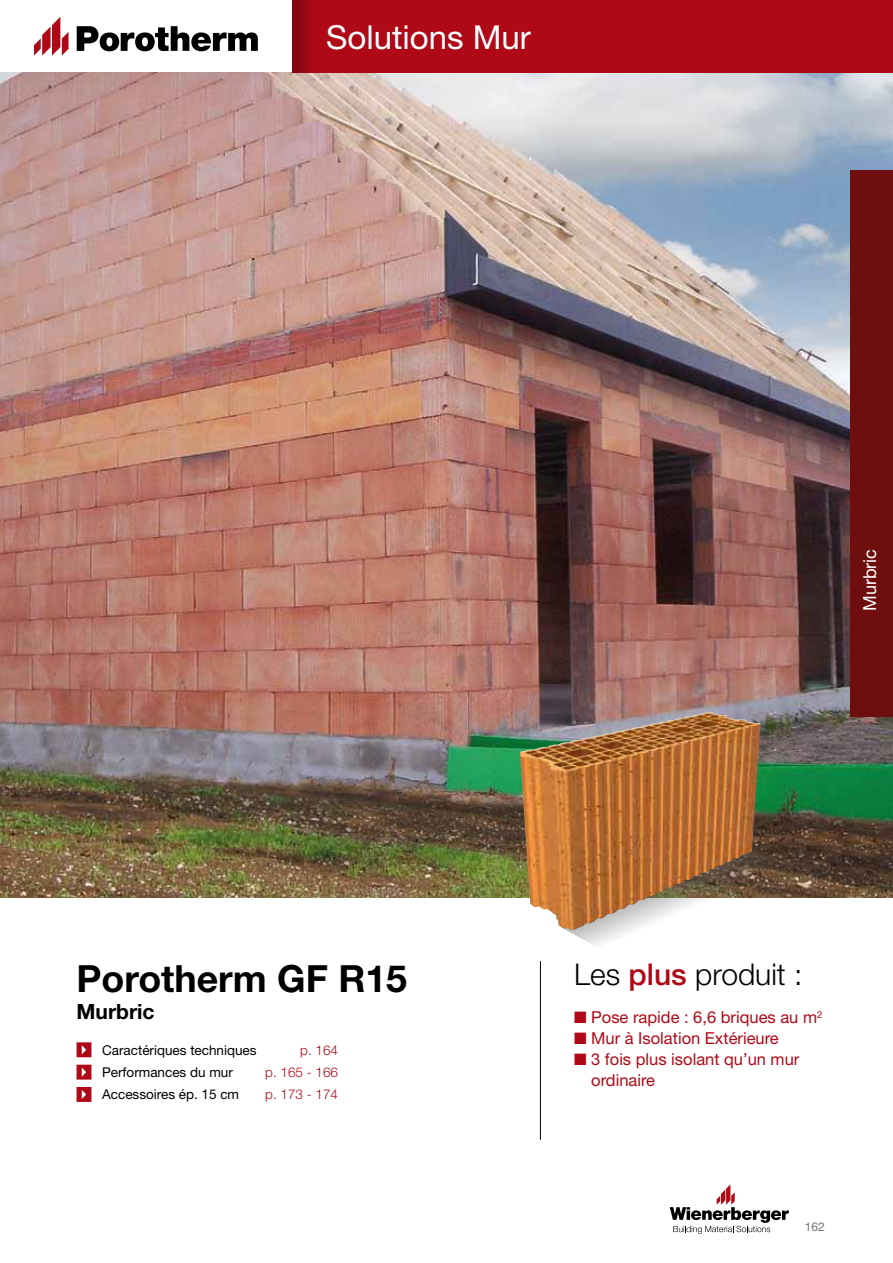
<style>
.page{position:relative;width:893px;height:1263px;background:#fff}
.page>*{position:absolute;margin:0;border:0;box-sizing:border-box;transform-origin:0 0}
.t1{font:700 37.5px "Helvetica Neue";color:#000}
.t2{font:33px "Helvetica Neue";color:#fff}
.t3{font:300 30px "Helvetica Neue";color:#000}
.t4{font:700 21px "Helvetica Neue";color:#000}
.t5{font:18px "Helvetica Neue LT Std";color:#fff}
.t6{font:16.5px/21px "Helvetica Neue";color:#af0917}
.t7{font:13.5px/22.4px "Helvetica Neue";color:#000}
.t8{font:300 13.5px/22.4px "Helvetica Neue";color:#af0917}
.t9{font:12px "Helvetica Neue LT Std";color:#707172}
.s1{font-weight:500;color:#af0917}
</style>
<div class="page">
<hr style="left:0;top:0;width:1px;height:43px;background:#af0917">
<img style="left:0;top:72px;width:893px;height:825px">
<div style="left:292px;top:0;width:601px;height:72px;background:#af0917"></div>
<svg style="left:77px;top:26px;width:181px;height:25px"></svg>
<svg style="left:34px;top:17px;width:35px;height:39px"></svg>
<div style="left:292px;top:0;width:22px;height:72px;background:linear-gradient(to right,#7d0610,#a70815)"></div>
<hr style="left:540px;top:961px;width:1px;height:179px;background:#000">
<svg style="left:670px;top:1184px;width:119px;height:50px"></svg>
<svg style="left:568px;top:845px;width:222px;height:101px"></svg>
<img style="left:520px;top:712px;width:240px;height:219px">
<svg style="left:77px;top:1042px;width:14px;height:15px"></svg>
<svg style="left:77px;top:1065px;width:14px;height:14px"></svg>
<svg style="left:77px;top:1087px;width:14px;height:15px"></svg>
<div style="left:850px;top:170px;width:43px;height:546px;background:#6f0e0f"></div>
<p class="t2" style="left:326px;top:18px;width:206px">Solutions Mur</p>
<p class="t1" style="left:77px;top:955px;width:332px">Porotherm GF R15</p>
<p class="t4" style="left:77px;top:998px;width:80px">Murbric</p>
<p class="t7" style="left:102px;top:1038px;width:156px">Caractériques techniques</p>
<p class="t8" style="left:300px;top:1038px;width:39px">p. 164</p>
<p class="t7" style="left:102px;top:1061px;width:139px">Performances du mur<br>Accessoires ép. 15 cm</p>
<p class="t8" style="left:265px;top:1061px;width:74px">p. 165 - 166 p. 173 - 174</p>
<p class="t5" style="left:859px;top:611px;width:64px;rotate:-90deg">Murbric</p>
<p class="t3" style="left:574px;top:956px;width:230px">Les <span class="s1">plus</span> produit :</p>
<p class="t6" style="left:574px;top:1007px;width:250px">■ Pose rapide : 6,6 briques au m<sup>2</sup></p>
<p class="t6" style="left:574px;top:1028px;width:206px">■ Mur à Isolation Extérieure</p>
<p class="t6" style="left:591px;top:1049px;width:210px;text-indent:-17px">■ 3 fois plus isolant qu’un mur ordinaire</p>
<p class="t9" style="left:805px;top:1220px;width:22px">162</p>
</div>
